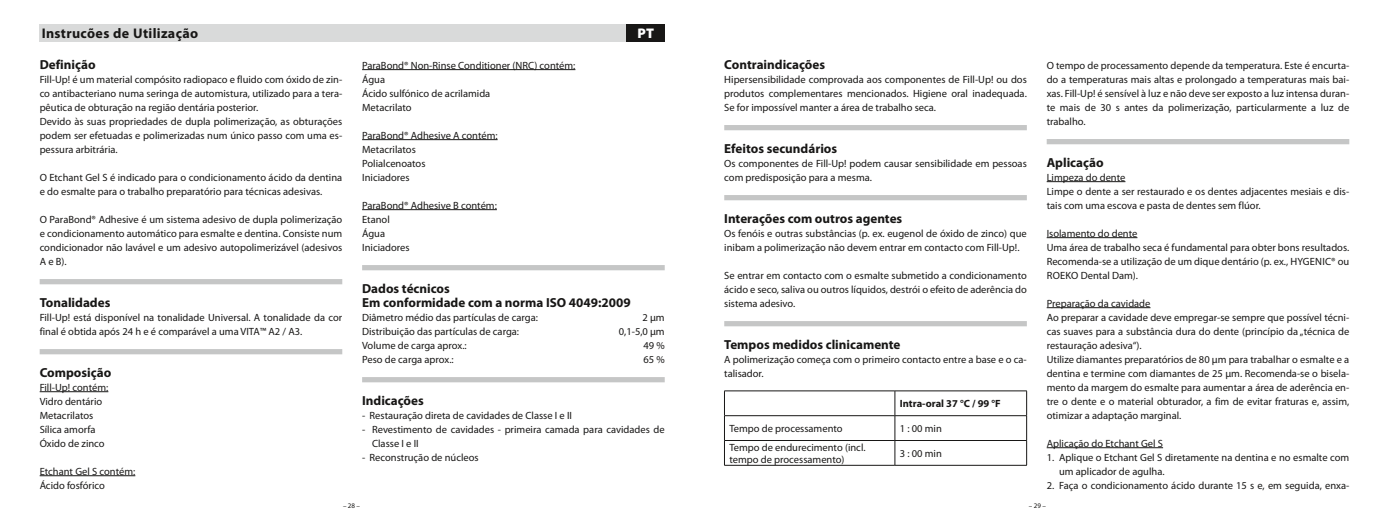
<style>
.page{position:relative;width:1389px;height:521px;background:#fff}
.page>*{position:absolute;margin:0;border:0;box-sizing:border-box;transform-origin:0 0}
.t1{font:700 14px "Myriad Pro";letter-spacing:.025em;color:#181716}
.t2{font:900 14px "Myriad Pro";color:#fff}
.t3{font:700 13.12px/14px "Myriad Pro";color:#181716}
.t4{font:10.5px/14px "Myriad Pro";color:#181716}
.t5{font:700 10.5px "Myriad Pro";color:#181716}
.t6{font:7px "Myriad Pro";color:#181716}
</style>
<div class="page">
<hr style="left:362px;top:69px;width:213px;height:1px;background:#181716">
<hr style="left:362px;top:139px;width:136px;height:1px;background:#181716">
<hr style="left:362px;top:209px;width:135px;height:1px;background:#181716">
<div style="left:362px;top:265px;width:303px;height:5px;background:#c5c6c6"></div>
<div style="left:362px;top:377px;width:303px;height:5px;background:#c5c6c6"></div>
<div style="left:40px;top:279px;width:302px;height:5px;background:#c5c6c6"></div>
<div style="left:40px;top:349px;width:302px;height:5px;background:#c5c6c6"></div>
<hr style="left:40px;top:391px;width:68px;height:1px;background:#181716">
<hr style="left:40px;top:475px;width:95px;height:1px;background:#181716">
<div style="left:724px;top:125px;width:303px;height:5px;background:#c5c6c6"></div>
<div style="left:724px;top:195px;width:303px;height:5px;background:#c5c6c6"></div>
<div style="left:724px;top:321px;width:303px;height:5px;background:#c5c6c6"></div>
<hr style="left:724px;top:390px;width:171px;height:1px;background:#181716">
<hr style="left:895px;top:390px;width:132px;height:1px;background:#181716">
<hr style="left:724px;top:415px;width:171px;height:1px;background:#181716">
<hr style="left:895px;top:415px;width:132px;height:1px;background:#181716">
<hr style="left:724px;top:440px;width:171px;height:1px;background:#181716">
<svg style="left:724px;top:391px;width:1px;height:74px"></svg>
<hr style="left:895px;top:440px;width:132px;height:1px;background:#181716">
<svg style="left:895px;top:391px;width:1px;height:74px"></svg>
<svg style="left:1026px;top:391px;width:1px;height:74px"></svg>
<hr style="left:724px;top:465px;width:171px;height:1px;background:#181716">
<hr style="left:895px;top:465px;width:132px;height:1px;background:#181716">
<div style="left:1047px;top:139px;width:302px;height:5px;background:#c5c6c6"></div>
<hr style="left:1047px;top:181px;width:78px;height:1px;background:#181716">
<hr style="left:1047px;top:237px;width:90px;height:1px;background:#181716">
<hr style="left:1047px;top:307px;width:103px;height:1px;background:#181716">
<hr style="left:1047px;top:447px;width:116px;height:1px;background:#181716">
<div style="left:626px;top:24px;width:39px;height:18px;background:#181716"></div>
<div style="left:40px;top:24px;width:586px;height:18px;background:#d9dada"></div>
<h1 class="t1" style="left:42px;top:25px;width:158px">Instrucões de Utilização</h1>
<h1 class="t2" style="left:637px;top:25px;width:18px">PT</h1>
<p class="t3" style="left:40px;top:57px;width:57px">Definição</p>
<p class="t4" style="left:40px;top:72px;width:304px">Fill-Up! é um material compósito radiopaco e fluido com óxido de zin&shy;co antibacteriano numa seringa de automistura, utilizado para a tera&shy;pêutica de obturação na região dentária posterior.<br>Devido às suas propriedades de dupla polimerização, as obturações podem ser efetuadas e polimerizadas num único passo com uma es&shy;pessura arbitrária.</p>
<p class="t4" style="left:40px;top:170px;width:304px">O Etchant Gel S é indicado para o condicionamento ácido da dentina e do esmalte para o trabalho preparatório para técnicas adesivas.</p>
<p class="t4" style="left:40px;top:212px;width:304px;text-align:justify">O ParaBond® Adhesive é um sistema adesivo de dupla polimerização e condicionamento automático para esmalte e dentina. Consiste num condicionador não lavável e um adesivo autopolimerizável (adesivos A e B).</p>
<p class="t3" style="left:40px;top:295px;width:72px">Tonalidades</p>
<p class="t4" style="left:40px;top:310px;width:304px">Fill-Up! está disponível na tonalidade Universal. A tonalidade da cor final é obtida após 24 h e é comparável a uma VITA™ A2 / A3.</p>
<p class="t3" style="left:40px;top:365px;width:73px">Composição</p>
<p class="t4" style="left:40px;top:380px;width:70px">Fill-Up! contém:<br>Vidro dentário<br>Metacrilatos<br>Sílica amorfa<br>Óxido de zinco</p>
<p class="t4" style="left:40px;top:464px;width:97px">Etchant Gel S contém:<br>Ácido fosfórico</p>
<p class="t4" style="left:362px;top:58px;width:215px">ParaBond® Non-Rinse Conditioner (NRC) contém:<br>Água<br>Ácido sulfónico de acrilamida<br>Metacrilato</p>
<p class="t4" style="left:362px;top:128px;width:137px">ParaBond® Adhesive A contém:<br>Metacrilatos<br>Polialcenoatos<br>Iniciadores</p>
<p class="t4" style="left:362px;top:198px;width:136px">ParaBond® Adhesive B contém:<br>Etanol<br>Água<br>Iniciadores</p>
<p class="t3" style="left:362px;top:281px;width:270px">Dados técnicos<br>Em conformidade com a norma ISO 4049:2009</p>
<p class="t4" style="left:362px;top:310px;width:177px">Diâmetro médio das partículas de carga:</p>
<p class="t4" style="left:643px;top:310px;width:24px">2 μm</p>
<p class="t4" style="left:362px;top:324px;width:159px">Distribuição das partículas de carga:</p>
<p class="t4" style="left:619px;top:324px;width:47px">0,1-5,0 μm</p>
<p class="t4" style="left:362px;top:338px;width:106px">Volume de carga aprox.:</p>
<p class="t4" style="left:643px;top:338px;width:23px">49 %</p>
<p class="t4" style="left:362px;top:352px;width:93px">Peso de carga aprox.:</p>
<p class="t4" style="left:643px;top:352px;width:23px">65 %</p>
<p class="t3" style="left:362px;top:393px;width:63px">Indicações</p>
<p class="t4" style="left:362px;top:408px;width:212px">- Restauração direta de cavidades de Classe I e II</p>
<p class="t4" style="left:372px;top:422px;width:294px;text-indent:-10px">- Revestimento de cavidades - primeira camada para cavidades de<br>Classe I e II</p>
<p class="t4" style="left:362px;top:450px;width:118px">- Reconstrução de núcleos</p>
<p class="t3" style="left:724px;top:57px;width:102px">Contraindicações</p>
<p class="t4" style="left:724px;top:72px;width:304px;text-align:justify">Hipersensibilidade comprovada aos componentes de Fill-Up! ou dos produtos complementares mencionados. Higiene oral inadequada.<br>Se for impossível manter a área de trabalho seca.</p>
<p class="t3" style="left:724px;top:141px;width:114px">Efeitos secundários</p>
<p class="t4" style="left:724px;top:156px;width:304px">Os componentes de Fill-Up! podem causar sensibilidade em pessoas com predisposição para a mesma.</p>
<p class="t3" style="left:724px;top:211px;width:180px">Interações com outros agentes</p>
<p class="t4" style="left:724px;top:226px;width:304px">Os fenóis e outras substâncias (p. ex. eugenol de óxido de zinco) que inibam a polimerização não devem entrar em contacto com Fill-Up!.</p>
<p class="t4" style="left:724px;top:268px;width:304px;text-align:justify">Se entrar em contacto com o esmalte submetido a condicionamento ácido e seco, saliva ou outros líquidos, destrói o efeito de aderência do sistema adesivo.</p>
<p class="t3" style="left:724px;top:337px;width:178px">Tempos medidos clinicamente</p>
<p class="t4" style="left:724px;top:352px;width:304px">A polimerização começa com o primeiro contacto entre a base e o ca&shy;talisador.</p>
<p class="t5" style="left:900px;top:398px;width:102px">Intra-oral 37 °C / 99 °F</p>
<p class="t4" style="left:729px;top:422px;width:115px">Tempo de processamento</p>
<p class="t4" style="left:900px;top:422px;width:44px">1 : 00 min</p>
<p class="t4" style="left:729px;top:441px;width:138px;line-height:12.6px">Tempo de endurecimento (incl. tempo de processamento)</p>
<p class="t4" style="left:900px;top:446px;width:44px">3 : 00 min</p>
<p class="t4" style="left:1047px;top:58px;width:304px;text-align:justify">O tempo de processamento depende da temperatura. Este é encurta&shy;do a temperaturas mais altas e prolongado a temperaturas mais bai&shy;xas. Fill-Up! é sensível à luz e não deve ser exposto a luz intensa duran&shy;te mais de 30 s antes da polimerização, particularmente a luz de trabalho.</p>
<p class="t3" style="left:1047px;top:155px;width:58px">Aplicação</p>
<p class="t4" style="left:1047px;top:170px;width:304px">Limpeza do dente<br>Limpe o dente a ser restaurado e os dentes adjacentes mesiais e dis&shy;tais com uma escova e pasta de dentes sem flúor.</p>
<p class="t4" style="left:1047px;top:226px;width:304px">Isolamento do dente<br>Uma área de trabalho seca é fundamental para obter bons resultados.<br>Recomenda-se a utilização de um dique dentário (p. ex., HYGENIC® ou ROEKO Dental Dam).</p>
<p class="t4" style="left:1047px;top:296px;width:304px">Preparação da cavidade<br>Ao preparar a cavidade deve empregar-se sempre que possível técni&shy;cas suaves para a substância dura do dente (princípio da „técnica de restauração adesiva“).<br>Utilize diamantes preparatórios de 80 µm para trabalhar o esmalte e a dentina e termine com diamantes de 25 µm. Recomenda-se o bisela&shy;mento da margem do esmalte para aumentar a área de aderência en&shy;tre o dente e o material obturador, a fim de evitar fraturas e, assim, otimizar a adaptação marginal.</p>
<p class="t4" style="left:1047px;top:436px;width:118px">Aplicação do Etchant Gel S</p>
<p class="t4" style="left:1059px;top:450px;width:292px;text-indent:-12px">1. Aplique o Etchant Gel S diretamente na dentina e no esmalte com um aplicador de agulha.</p>
<p class="t4" style="left:1047px;top:478px;width:304px">2. Faça o condicionamento ácido durante 15 s e, em seguida, enxa-</p>
<p class="t6" style="left:343px;top:502px;width:19px">– 28 –</p>
<p class="t6" style="left:1029px;top:502px;width:19px">– 29 –</p>
</div>
